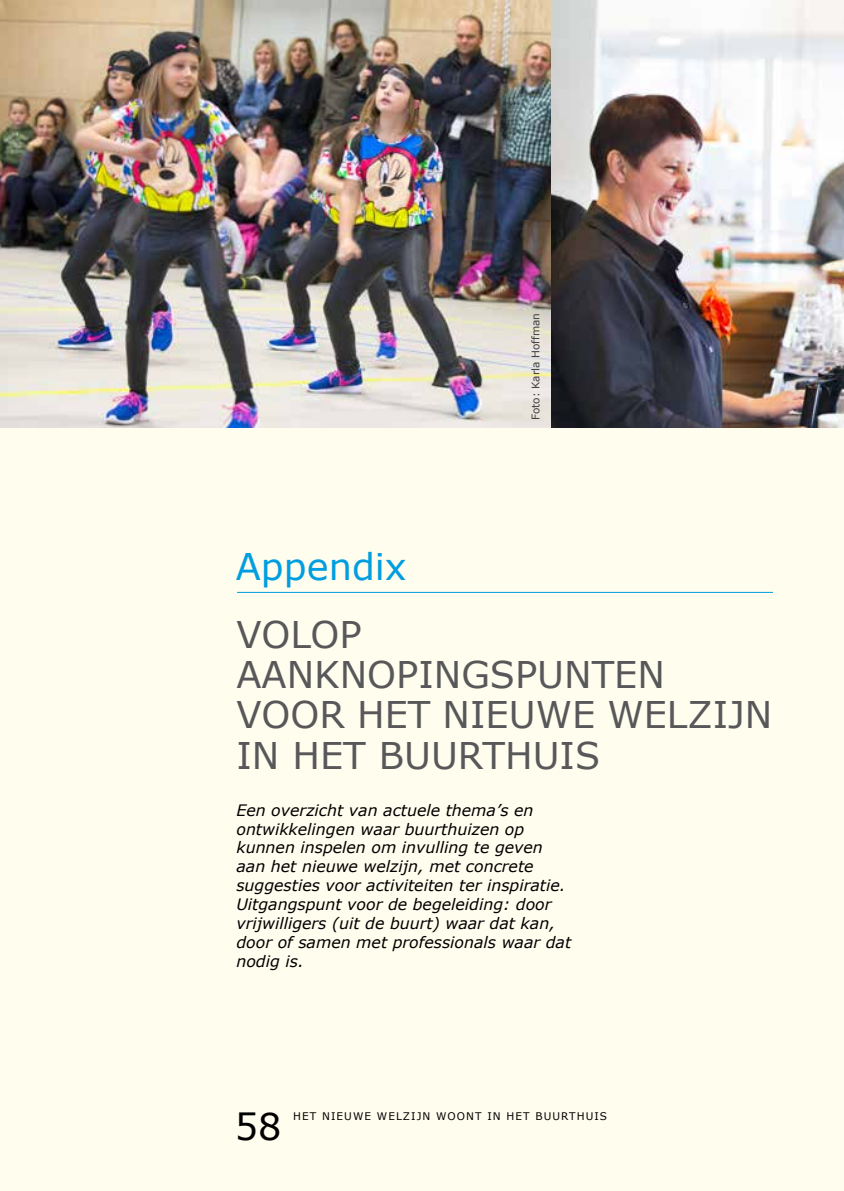
<style>
.page{position:relative;width:844px;height:1191px;background:#fff}
.page>*{position:absolute;margin:0;border:0;box-sizing:border-box;transform-origin:0 0}
.t1{font:36.75px/40.2px "Verdana";color:#58585a}
.t2{font:36.75px "Verdana";color:#009ee0}
.t3{font:36.75px "Verdana";color:#000}
.t4{font:italic 15.75px/18.9px "Verdana";color:#000}
.t5{font:10.5px "Verdana";letter-spacing:.1em;color:#000}
.t6{font:10.5px "Verdana";color:#3e3d40}
</style>
<div class="page">
<div style="left:0;top:0;width:843px;height:1191px;background:#fffdee"></div>
<hr style="left:237px;top:592px;width:535px;height:1px;background:#009ee0">
<img style="left:0;top:0;width:551px;height:427px">
<img style="left:551px;top:0;width:292px;height:427px">
<h1 class="t2" style="left:236px;top:543px;width:172px">Appendix</h1>
<p class="t6" style="left:529px;top:420px;width:108px;rotate:-90deg">Foto: Karla Hoffman</p>
<h1 class="t1" style="left:236px;top:615px;width:537px">VOLOP<br>AANKNOPINGSPUNTEN<br>VOOR HET NIEUWE WELZIJN<br>IN HET BUURTHUIS</h1>
<p class="t4" style="left:236px;top:800px;width:336px">Een overzicht van actuele thema’s en ontwikkelingen waar buurthuizen op kunnen inspelen om invulling te geven aan het nieuwe welzijn, met concrete suggesties voor activiteiten ter inspiratie.<br>Uitgangspunt voor de begeleiding: door vrijwilligers (uit de buurt) waar dat kan, door of samen met professionals waar dat nodig is.</p>
<h1 class="t3" style="left:235px;top:1103px;width:48px">58</h1>
<p class="t5" style="left:293px;top:1109px;width:315px">HET NIEUWE WELZIJN WOONT IN HET BUURTHUIS</p>
</div>
